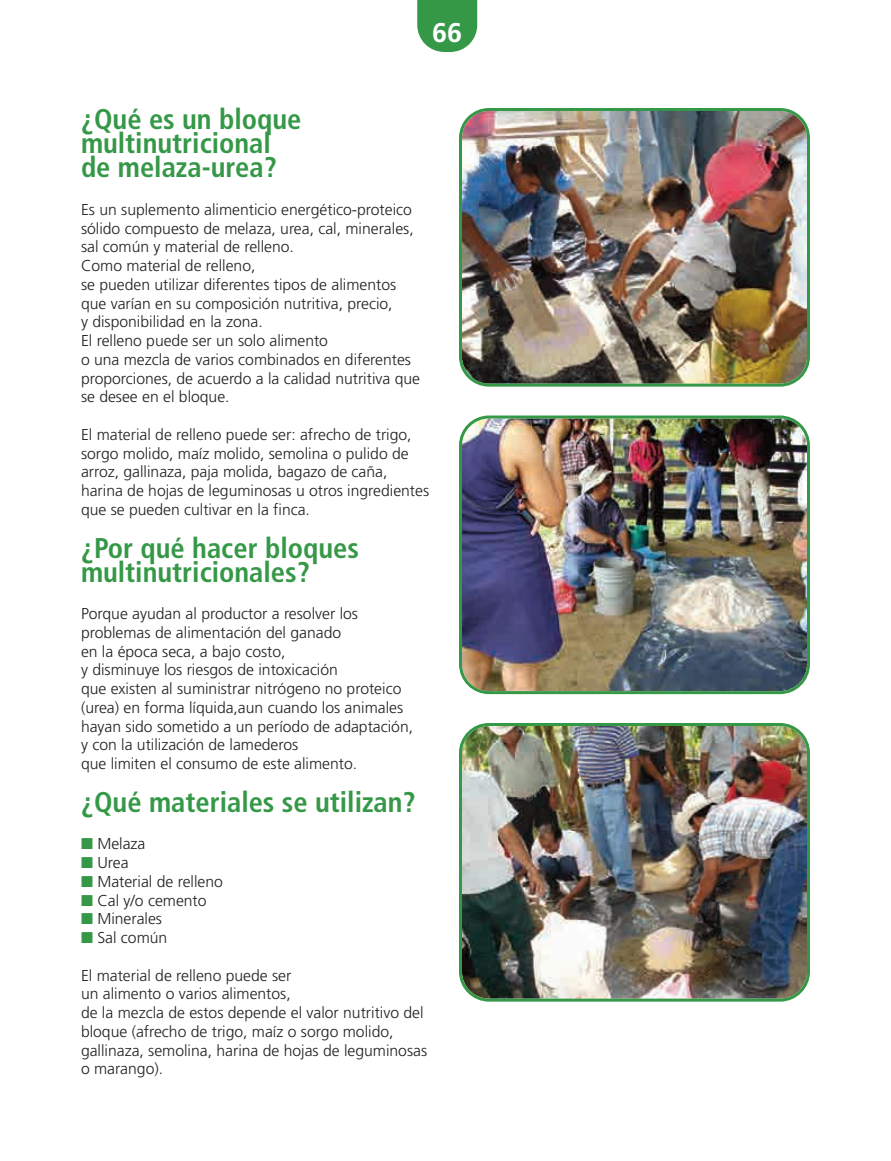
<style>
.page{position:relative;width:891px;height:1161px;background:#fff}
.page>*{position:absolute;margin:0;border:0;box-sizing:border-box;transform-origin:0 0}
.t1{font:700 condensed 28.5px/24px "Frutiger";color:#359847}
.t2{font:700 27px "Frutiger";color:#fff}
.t3{font:300 15.75px/18.8px "Frutiger";color:#231f20}
.s1{color:#359847}
</style>
<div class="page">
<svg style="left:417px;top:0;width:60px;height:52px;background:#49a25a"></svg>
<img style="left:459px;top:108px;width:351px;height:279px">
<img style="left:459px;top:416px;width:351px;height:278px">
<img style="left:459px;top:723px;width:351px;height:279px">
<h2 class="t2" style="left:432px;top:22px;width:31px">66</h2>
<h1 class="t1" style="left:81px;top:110px;width:222px">¿Qué es un bloque multinutricional de melaza-urea?</h1>
<p class="t3" style="left:81px;top:201px;width:341px">Es un suplemento alimenticio energético-proteico sólido compuesto de melaza, urea, cal, minerales, sal común y material de relleno.<br>Como material de relleno,<br>se pueden utilizar diferentes tipos de alimentos que varían en su composición nutritiva, precio,<br>y disponibilidad en la zona.<br>El relleno puede ser un solo alimento<br>o una mezcla de varios combinados en diferentes proporciones, de acuerdo a la calidad nutritiva que se desee en el bloque.</p>
<p class="t3" style="left:81px;top:426px;width:350px">El material de relleno puede ser: afrecho de trigo, sorgo molido, maíz molido, semolina o pulido de arroz, gallinaza, paja molida, bagazo de caña, harina de hojas de leguminosas u otros ingredientes que se pueden cultivar en la finca.</p>
<h1 class="t1" style="left:81px;top:538px;width:279px">¿Por qué hacer bloques multinutricionales?</h1>
<p class="t3" style="left:81px;top:605px;width:334px">Porque ayudan al productor a resolver los problemas de alimentación del ganado<br>en la época seca, a bajo costo,<br>y disminuye los riesgos de intoxicación<br>que existen al suministrar nitrógeno no proteico (urea) en forma líquida,aun cuando los animales hayan sido sometido a un período de adaptación, y con la utilización de lamederos<br>que limiten el consumo de este alimento.</p>
<h1 class="t1" style="left:81px;top:792px;width:336px">¿Qué materiales se utilizan?</h1>
<p class="t3" style="left:81px;top:836px;width:66px"><span class="s1">■</span> Melaza</p>
<p class="t3" style="left:81px;top:854px;width:49px"><span class="s1">■</span> Urea</p>
<p class="t3" style="left:81px;top:873px;width:143px"><span class="s1">■</span> Material de relleno</p>
<p class="t3" style="left:81px;top:892px;width:127px"><span class="s1">■</span> Cal y/o cemento</p>
<p class="t3" style="left:81px;top:911px;width:83px"><span class="s1">■</span> Minerales</p>
<p class="t3" style="left:81px;top:929px;width:88px"><span class="s1">■</span> Sal común</p>
<p class="t3" style="left:81px;top:967px;width:348px">El material de relleno puede ser<br>un alimento o varios alimentos,<br>de la mezcla de estos depende el valor nutritivo del bloque (afrecho de trigo, maíz o sorgo molido, gallinaza, semolina, harina de hojas de leguminosas o marango).</p>
</div>
